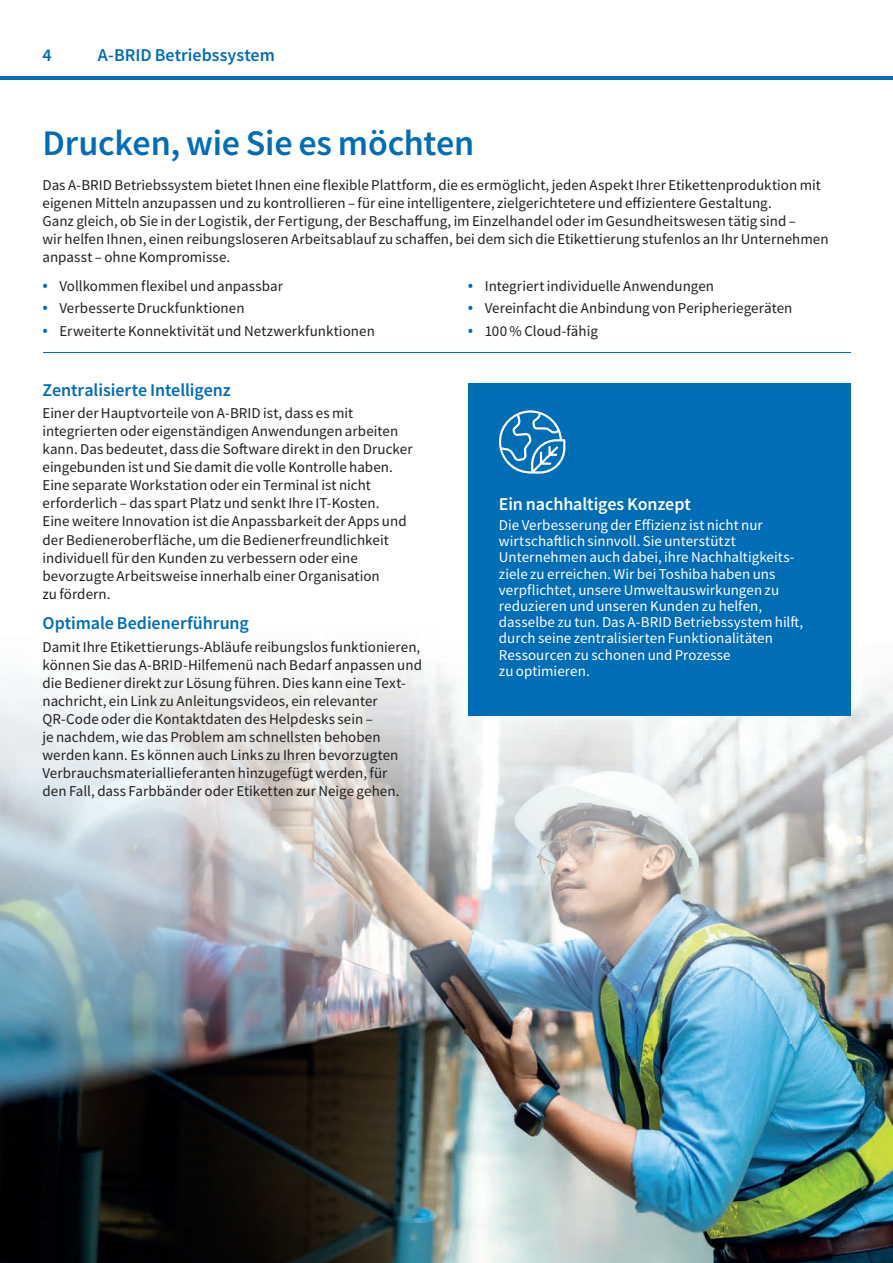
<style>
.page{position:relative;width:893px;height:1263px;background:#fff}
.page>*{position:absolute;margin:0;border:0;box-sizing:border-box;transform-origin:0 0}
.t1{font:500 36px "Toshiba Sans";letter-spacing:-.005em;color:#006db7}
.t2{font:500 18px "Toshiba Sans";letter-spacing:-.005em;color:#006db7}
.t3{font:500 18px "Toshiba Sans";letter-spacing:-.005em;color:#fff}
.t4{font:15px/18px "Toshiba Sans";letter-spacing:.005em;color:#231f20}
.t5{font:15px/16.2px "Toshiba Sans";color:#fff}
.s1{font-weight:300;font-size:19.5px;color:#006db7}
</style>
<div class="page">
<hr style="left:0;top:77px;width:893px;height:3px;background:#006db7">
<img style="left:0;top:631px;width:893px;height:632px">
<div style="left:468px;top:383px;width:382px;height:332px;background:#006db7"></div>
<svg style="left:499px;top:410px;width:66px;height:64px"></svg>
<hr style="left:43px;top:352px;width:807px;height:1px;background:#006db7">
<p class="t2" style="left:43px;top:43px;width:11px">4</p>
<p class="t2" style="left:98px;top:43px;width:179px">A-BRID Betriebssystem</p>
<h1 class="t1" style="left:43px;top:119px;width:433px">Drucken, wie Sie es möchten</h1>
<p class="t4" style="left:43px;top:176px;width:788px">Das A-BRID Betriebssystem bietet Ihnen eine flexible Plattform, die es ermöglicht, jeden Aspekt Ihrer Etikettenproduktion mit eigenen Mitteln anzupassen und zu kontrollieren – für eine intelligentere, zielgerichtetere und effizientere Gestaltung.<br>Ganz gleich, ob Sie in der Logistik, der Fertigung, der Beschaffung, im Einzelhandel oder im Gesundheitswesen tätig sind –<br>wir helfen Ihnen, einen reibungsloseren Arbeitsablauf zu schaffen, bei dem sich die Etikettierung stufenlos an Ihr Unternehmen anpasst – ohne Kompromisse.</p>
<p class="t4" style="left:43px;top:277px;width:242px"><span class="s1">•</span> Vollkommen flexibel und anpassbar</p>
<p class="t4" style="left:43px;top:299px;width:204px"><span class="s1">•</span> Verbesserte Druckfunktionen</p>
<p class="t4" style="left:43px;top:321px;width:334px"><span class="s1">•</span> Erweiterte Konnektivität und Netzwerkfunktionen</p>
<p class="t4" style="left:468px;top:277px;width:248px"><span class="s1">•</span> Integriert individuelle Anwendungen</p>
<p class="t4" style="left:468px;top:299px;width:326px"><span class="s1">•</span> Vereinfacht die Anbindung von Peripheriegeräten</p>
<p class="t4" style="left:468px;top:321px;width:132px"><span class="s1">•</span> 100 % Cloud-fähig</p>
<p class="t2" style="left:43px;top:378px;width:190px">Zentralisierte Intelligenz</p>
<p class="t4" style="left:43px;top:404px;width:372px">Einer der Hauptvorteile von A-BRID ist, dass es mit integrierten oder eigenständigen Anwendungen arbeiten kann. Das bedeutet, dass die Software direkt in den Drucker eingebunden ist und Sie damit die volle Kontrolle haben.<br>Eine separate Workstation oder ein Terminal ist nicht erforderlich – das spart Platz und senkt Ihre IT-Kosten.<br>Eine weitere Innovation ist die Anpassbarkeit der Apps und der Bedieneroberfläche, um die Bedienerfreundlichkeit individuell für den Kunden zu verbessern oder eine bevorzugte Arbeitsweise innerhalb einer Organisation<br>zu fördern.</p>
<p class="t2" style="left:43px;top:611px;width:208px">Optimale Bedienerführung</p>
<p class="t4" style="left:43px;top:637px;width:381px">Damit Ihre Etikettierungs-Abläufe reibungslos funktionieren, können Sie das A-BRID-Hilfemenü nach Bedarf anpassen und die Bediener direkt zur Lösung führen. Dies kann eine Text&shy;nachricht, ein Link zu Anleitungsvideos, ein relevanter QR-Code oder die Kontaktdaten des Helpdesks sein –<br>je nachdem, wie das Problem am schnellsten behoben werden kann. Es können auch Links zu Ihren bevorzugten Verbrauchsmateriallieferanten hinzugefügt werden, für<br>den Fall, dass Farbbänder oder Etiketten zur Neige gehen.</p>
<p class="t3" style="left:499px;top:492px;width:194px">Ein nachhaltiges Konzept</p>
<p class="t5" style="left:499px;top:517px;width:306px">Die Verbesserung der Effizienz ist nicht nur wirtschaftlich sinnvoll. Sie unterstützt Unternehmen auch dabei, ihre Nachhaltigkeits&shy;ziele zu erreichen. Wir bei Toshiba haben uns verpflichtet, unsere Umweltauswirkungen zu reduzieren und unseren Kunden zu helfen, dasselbe zu tun. Das A-BRID Betriebssystem hilft, durch seine zentralisierten Funktionalitäten Ressourcen zu schonen und Prozesse<br>zu optimieren.</p>
</div>
